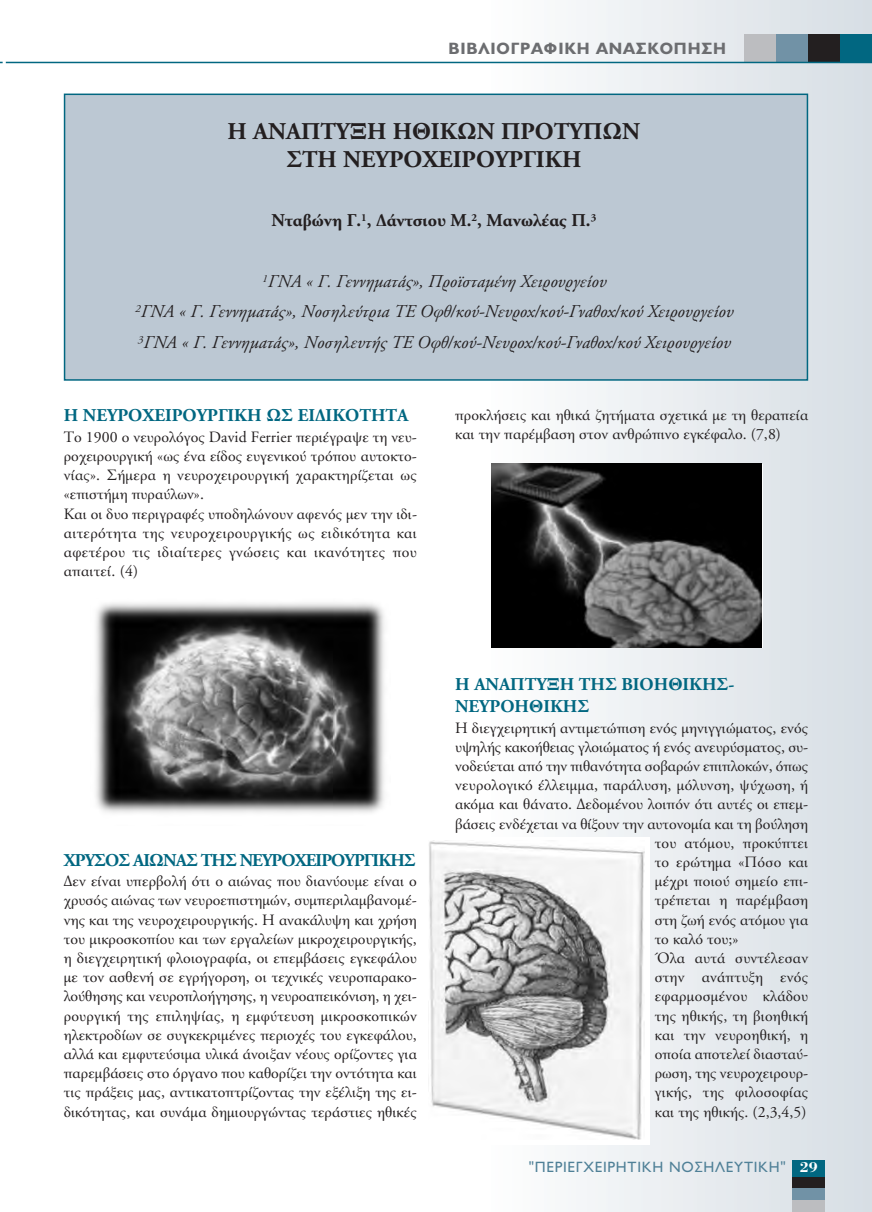
<style>
.page{position:relative;width:872px;height:1212px;background:#fff}
.page>*{position:absolute;margin:0;border:0;box-sizing:border-box;transform-origin:0 0}
.t1{font:700 24px/28.5px "CF Garamond";color:#231f20;text-align:center}
.t2{font:italic 18px/30.5px "CF Garamond";color:#231f20;text-align:center}
.t3{font:700 18px/21.9px "CF Garamond";color:#016781}
.t4{font:700 18px "CF Garamond";color:#231f20}
.t5{font:700 18px "CF Garamond";letter-spacing:-.05em;color:#016781}
.t6{font:700 16.5px "CF Jeckyl";letter-spacing:.05em;color:#6c6d70}
.t7{font:15.75px/19.2px "CF Garamond";letter-spacing:.005em;color:#231f20}
.t8{font:15px "CF Jeckyl";letter-spacing:.05em;color:#4f8097}
.t9{font:700 15px "CF New Bodoni";color:#fff}
</style>
<div class="page">
<div style="left:489px;top:0;width:383px;height:1212px;background:linear-gradient(to right,#fefefe,#d6dde4)"></div>
<div style="left:792px;top:1160px;width:33px;height:16px;background:#016781"></div>
<div style="left:792px;top:1176px;width:33px;height:12px;background:#231f20"></div>
<div style="left:792px;top:1188px;width:33px;height:12px;background:#7192a6"></div>
<div style="left:792px;top:1200px;width:33px;height:12px;background:#bcbdc0"></div>
<div style="left:839px;top:34px;width:33px;height:28px;background:#016781"></div>
<div style="left:807px;top:34px;width:32px;height:28px;background:#231f20"></div>
<div style="left:776px;top:34px;width:31px;height:28px;background:#7192a6"></div>
<div style="left:744px;top:34px;width:32px;height:28px;background:#bcbdc0"></div>
<hr style="left:6px;top:62px;width:866px;height:1px;background:#016781">
<div style="left:65px;top:95px;width:741px;height:284px;background:#bcc8d3"></div>
<div style="left:64px;top:94px;width:744px;height:287px;border:2px solid #016781"></div>
<img style="left:95px;top:603px;width:290px;height:210px">
<img style="left:491px;top:464px;width:270px;height:184px">
<div style="left:422px;top:838px;width:228px;height:307px;background:#fff"></div>
<img style="left:429px;top:840px;width:215px;height:299px">
<p class="t6" style="left:448px;top:39px;width:279px">ΒΙΒΛΙΟΓΡΑΦΙΚΗ ΑΝΑΣΚΟΠΗΣΗ</p>
<h1 class="t1" style="left:227px;top:118px;width:414px">Η ΑΝΑΠΤΥΞΗ ΗΘΙΚΩΝ ΠΡΟΤΥΠΩΝ<br>ΣΤΗ ΝΕΥΡΟΧΕΙΡΟΥΡΓΙΚΗ</h1>
<p class="t4" style="left:271px;top:211px;width:326px">Νταβώνη Γ.<sup>1</sup>, ∆άντσιου Μ.<sup>2</sup>, Μανωλέας Π.<sup>3</sup></p>
<p class="t2" style="left:135px;top:267px;width:599px"><sup>1</sup>ΓΝΑ « Γ. Γεννηµατάς», Προϊσταµένη Χειρουργείου<br><sup>2</sup>ΓΝΑ « Γ. Γεννηµατάς», Νοσηλεύτρια ΤΕ Οφθ/κού-Νευροχ/κού-Γναθοχ/κού Χειρουργείου<br><sup>3</sup>ΓΝΑ « Γ. Γεννηµατάς», Νοσηλευτής ΤΕ Οφθ/κού-Νευροχ/κού-Γναθοχ/κού Χειρουργείου</p>
<p class="t3" style="left:64px;top:405px;width:346px">Η ΝΕΥΡΟΧΕΙΡΟΥΡΓΙΚΗ ΩΣ ΕΙ∆ΙΚΟΤΗΤΑ</p>
<p class="t7" style="left:64px;top:427px;width:355px">Το 1900 ο νευρολόγος David Ferrier περιέγραψε τη νευ&shy;ροχειρουργική «ως ένα είδος ευγενικού τρόπου αυτοκτο&shy;νίας». Σήµερα η νευροχειρουργική χαρακτηρίζεται ως «επιστήµη πυραύλων».<br>Και οι δυο περιγραφές υποδηλώνουν αφενός µεν την ιδι&shy;αιτερότητα της νευροχειρουργικής ως ειδικότητα και αφετέρου τις ιδιαίτερες γνώσεις και ικανότητες που απαιτεί. (4)</p>
<p class="t7" style="left:455px;top:405px;width:354px">προκλήσεις και ηθικά ζητήµατα σχετικά µε τη θεραπεία και την παρέµβαση στον ανθρώπινο εγκέφαλο. (7,8)</p>
<p class="t5" style="left:64px;top:850px;width:353px">ΧΡΥΣΟΣ ΑΙΩΝΑΣ ΤΗΣ ΝΕΥΡΟΧΕΙΡΟΥΡΓΙΚΗΣ</p>
<p class="t7" style="left:64px;top:871px;width:354px;text-align:justify">∆εν είναι υπερβολή ότι ο αιώνας που διανύουµε είναι ο χρυσός αιώνας των νευροεπιστηµών, συµπεριλαµβανοµέ&shy;νης και της νευροχειρουργικής. Η ανακάλυψη και χρήση του µικροσκοπίου και των εργαλείων µικροχειρουργικής, η διεγχειρητική φλοιογραφία, οι επεµβάσεις εγκεφάλου µε τον ασθενή σε εγρήγορση, οι τεχνικές νευροπαρακο&shy;λούθησης και νευροπλοήγησης, η νευροαπεικόνιση, η χει&shy;ρουργική της επιληψίας, η εµφύτευση µικροσκοπικών ηλεκτροδίων σε συγκεκριµένες περιοχές του εγκεφάλου, αλλά και εµφυτεύσιµα υλικά άνοιξαν νέους ορίζοντες για παρεµβάσεις στο όργανο που καθορίζει την οντότητα και τις πράξεις µας, αντικατοπτρίζοντας την εξέλιξη της ει&shy;δικότητας, και συνάµα δηµιουργώντας τεράστιες ηθικές</p>
<p class="t3" style="left:455px;top:674px;width:281px">Η ΑΝΑΠΤΥΞΗ ΤΗΣ ΒΙΟΗΘΙΚΗΣ-<br>ΝΕΥΡΟΗΘΙΚΗΣ</p>
<p class="t7" style="left:455px;top:717px;width:354px">Η διεγχειρητική αντιµετώπιση ενός µηνιγγιώµατος, ενός</p>
<p class="t7" style="left:455px;top:737px;width:354px">υψηλής κακοήθειας γλοιώµατος ή ενός ανευρύσµατος, συ-</p>
<p class="t7" style="left:455px;top:756px;width:354px">νοδεύεται από την πιθανότητα σοβαρών επιπλοκών, όπως</p>
<p class="t7" style="left:455px;top:775px;width:354px">νευρολογικό έλλειµµα, παράλυση, µόλυνση, ψύχωση, ή</p>
<p class="t7" style="left:455px;top:794px;width:354px">ακόµα και θάνατο. ∆εδοµένου λοιπόν ότι αυτές οι επεµ-</p>
<p class="t7" style="left:455px;top:813px;width:354px">βάσεις ενδέχεται να θίξουν την αυτονοµία και τη βούληση</p>
<p class="t7" style="left:654px;top:833px;width:155px">του ατόµου, προκύπτει</p>
<p class="t7" style="left:654px;top:852px;width:155px">το ερώτηµα «Πόσο και</p>
<p class="t7" style="left:654px;top:871px;width:155px">µέχρι ποιού σηµείο επι-</p>
<p class="t7" style="left:654px;top:890px;width:155px">τρέπεται η παρέµβαση</p>
<p class="t7" style="left:654px;top:909px;width:155px">στη ζωή ενός ατόµου για</p>
<p class="t7" style="left:654px;top:929px;width:85px">το καλό του;»</p>
<p class="t7" style="left:654px;top:948px;width:155px">Όλα αυτά συντέλεσαν</p>
<p class="t7" style="left:654px;top:967px;width:155px">στην ανάπτυξη ενός</p>
<p class="t7" style="left:654px;top:986px;width:155px">εφαρµοσµένου κλάδου</p>
<p class="t7" style="left:654px;top:1005px;width:155px">της ηθικής, τη βιοηθική</p>
<p class="t7" style="left:654px;top:1025px;width:155px">και την νευροηθική, η</p>
<p class="t7" style="left:654px;top:1044px;width:155px">οποία αποτελεί διασταύ-</p>
<p class="t7" style="left:654px;top:1063px;width:155px">ρωση, της νευροχειρουρ-</p>
<p class="t7" style="left:654px;top:1082px;width:155px">γικής, της φιλοσοφίας</p>
<p class="t7" style="left:654px;top:1101px;width:153px">και της ηθικής. (2,3,4,5)</p>
<p class="t8" style="left:528px;top:1159px;width:259px">"ΠΕΡΙΕΓΧΕΙΡΗΤΙΚΗ ΝΟΣΗΛΕΥΤΙΚΗ"</p>
<p class="t9" style="left:799px;top:1157px;width:20px">29</p>
</div>
